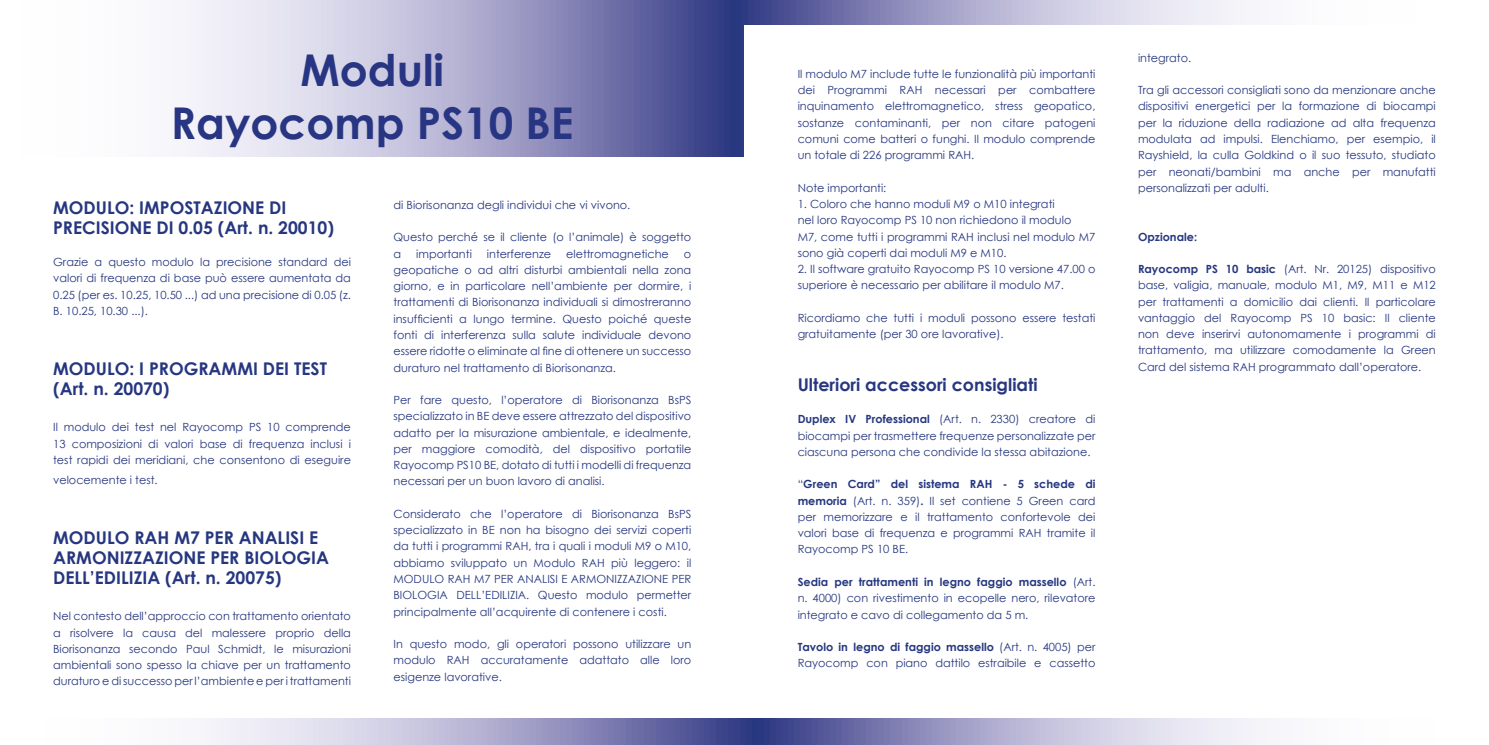
<style>
.page{position:relative;width:1489px;height:745px;background:#fff}
.page>*{position:absolute;margin:0;border:0;box-sizing:border-box;transform-origin:0 0}
.t1{font:700 43.75px/52.5px "Century Gothic";color:#283583;text-align:center}
.t2{font:700 17.5px/20px "Century Gothic";color:#263780}
.t3{font:11.25px/16.2px "Century Gothic";color:#263780;text-align:justify}
.t4{font:700 11.25px "Century Gothic";color:#263780}
.s1{font-weight:700}
</style>
<div class="page">
<svg style="left:205px;top:718px;width:1063px;height:26px"></svg>
<svg style="left:183px;top:0;width:1063px;height:156px"></svg>
<div style="left:745px;top:26px;width:743px;height:146px;background:#fff"></div>
<h1 class="t1" style="left:171px;top:42px;width:404px">Moduli<br>Rayocomp PS10 BE</h1>
<h2 class="t2" style="left:53px;top:196px;width:282px">MODULO: IMPOSTAZIONE DI<br>PRECISIONE DI 0.05 (Art. n. 20010)</h2>
<p class="t3" style="left:53px;top:253px;width:299px">Grazie a questo modulo la precisione standard dei valori di frequenza di base può essere aumentata da 0.25 (per es. 10.25, 10.50 ...) ad una precisione di 0.05 (z.<br>B. 10.25, 10.30 ...).</p>
<h2 class="t2" style="left:53px;top:357px;width:275px">MODULO: I PROGRAMMI DEI TEST (Art. n. 20070)</h2>
<p class="t3" style="left:53px;top:418px;width:299px">Il modulo dei test nel Rayocomp PS 10 comprende 13 composizioni di valori base di frequenza inclusi i test rapidi dei meridiani, che consentono di eseguire</p>
<p class="t3" style="left:53px;top:471px;width:106px">velocemente i test.</p>
<h2 class="t2" style="left:53px;top:526px;width:277px">MODULO RAH M7 PER ANALISI E<br>ARMONIZZAZIONE PER BIOLOGIA<br>DELL’EDILIZIA (Art. n. 20075)</h2>
<p class="t3" style="left:53px;top:607px;width:299px">Nel contesto dell’approccio con trattamento orientato a risolvere la causa del malessere proprio della Biorisonanza secondo Paul Schmidt, le misurazioni ambientali sono spesso la chiave per un trattamento duraturo e di successo per l’ambiente e per i trattamenti</p>
<p class="t3" style="left:393px;top:196px;width:238px">di Biorisonanza degli individui che vi vivono.</p>
<p class="t3" style="left:393px;top:229px;width:299px">Questo perché se il cliente (o l’animale) è soggetto a</p>
<p class="t3" style="left:416px;top:245px;width:57px">importanti</p>
<p class="t3" style="left:487px;top:245px;width:66px">interferenze</p>
<p class="t3" style="left:566px;top:245px;width:104px">elettromagnetiche</p>
<p class="t3" style="left:393px;top:245px;width:299px;text-indent:290px">o geopatiche o ad altri disturbi ambientali nella zona giorno, e in particolare nell’ambiente per dormire, i trattamenti di Biorisonanza individuali si dimostreranno insufficienti a lungo termine. Questo poiché queste fonti di interferenza sulla salute individuale devono essere ridotte o eliminate al fine di ottenere un successo duraturo nel trattamento di Biorisonanza.</p>
<p class="t3" style="left:393px;top:391px;width:299px">Per fare questo, l’operatore di Biorisonanza BsPS specializzato in BE deve essere attrezzato del dispositivo adatto per la misurazione ambientale, e idealmente, per maggiore comodità, del dispositivo portatile Rayocomp PS10 BE, dotato di tutti i modelli di frequenza necessari per un buon lavoro di analisi.</p>
<p class="t3" style="left:393px;top:505px;width:299px">Considerato che l’operatore di Biorisonanza BsPS specializzato in BE non ha bisogno dei servizi coperti da tutti i programmi RAH, tra i quali i moduli M9 o M10, abbiamo sviluppato un Modulo RAH più leggero: il MODULO RAH M7 PER ANALISI E ARMONIZZAZIONE PER BIOLOGIA DELL’EDILIZIA. Questo modulo permetter principalmente all’acquirente di contenere i costi.</p>
<p class="t3" style="left:393px;top:635px;width:299px">In questo modo, gli operatori possono utilizzare un modulo RAH accuratamente adattato alle loro esigenze lavorative.</p>
<p class="t3" style="left:1137px;top:49px;width:55px">integrato.</p>
<p class="t3" style="left:1137px;top:82px;width:299px">Tra gli accessori consigliati sono da menzionare anche dispositivi energetici per la formazione di biocampi per la riduzione della radiazione ad alta frequenza modulata ad impulsi. Elenchiamo, per esempio, il Rayshield, la culla Goldkind o il suo tessuto, studiato per neonati/bambini ma anche per manufatti personalizzati per adulti.</p>
<p class="t4" style="left:1137px;top:228px;width:61px">Opzionale:</p>
<p class="t3" style="left:1137px;top:260px;width:299px"><span class="s1">Rayocomp PS 10 basic</span> (Art. Nr. 20125) dispositivo base, valigia, manuale, modulo M1, M9, M11 e M12 per trattamenti a domicilio dai clienti. Il particolare vantaggio del Rayocomp PS 10 basic: Il cliente non deve inserirvi autonomamente i programmi di trattamento, ma utilizzare comodamente la Green Card del sistema RAH programmato dall’operatore.</p>
<p class="t3" style="left:797px;top:65px;width:299px">Il modulo M7 include tutte le funzionalità più importanti dei Programmi RAH necessari per combattere inquinamento elettromagnetico, stress geopatico, sostanze contaminanti, per non citare patogeni comuni come batteri o funghi. Il modulo comprende un totale di 226 programmi RAH.</p>
<p class="t3" style="left:797px;top:179px;width:90px">Note importanti:</p>
<p class="t3" style="left:797px;top:195px;width:299px;text-align:left">1. Coloro che hanno moduli M9 o M10 integrati<br>nel loro Rayocomp PS 10 non richiedono il modulo<br>M7, come tutti i programmi RAH inclusi nel modulo M7 sono già coperti dai moduli M9 e M10.</p>
<p class="t3" style="left:797px;top:260px;width:299px">2. Il software gratuito Rayocomp PS 10 versione 47.00 o superiore è necessario per abilitare il modulo M7.</p>
<p class="t3" style="left:797px;top:309px;width:299px">Ricordiamo che tutti i moduli possono essere testati gratuitamente (per 30 ore lavorative).</p>
<h2 class="t2" style="left:797px;top:373px;width:241px">Ulteriori accessori consigliati</h2>
<p class="t3" style="left:797px;top:410px;width:299px"><span class="s1">Duplex IV Professional</span> (Art. n. 2330) creatore di biocampi per trasmettere frequenze personalizzate per ciascuna persona che condivide la stessa abitazione.</p>
<p class="t3" style="left:797px;top:475px;width:299px">“<span class="s1">Green Card” del sistema RAH - 5 schede di memoria</span> (Art. n. 359)<span class="s1">.</span> Il set contiene 5 Green card per memorizzare e il trattamento confortevole dei valori base di frequenza e programmi RAH tramite il Rayocomp PS 10 BE.</p>
<p class="t3" style="left:797px;top:573px;width:299px"><span class="s1">Sedia per trattamenti in legno faggio massello</span> (Art. n. 4000) con rivestimento in ecopelle nero, rilevatore integrato e cavo di collegamento da 5 m.</p>
<p class="t3" style="left:797px;top:638px;width:299px"><span class="s1">Tavolo in legno di faggio massello</span> (Art. n. 4005) per<br>Rayocomp con piano dattilo estraibile e cassetto</p>
<h1 class="t1" style="left:1011px;top:94px;width:212px">Chi siamo</h1>
</div>
